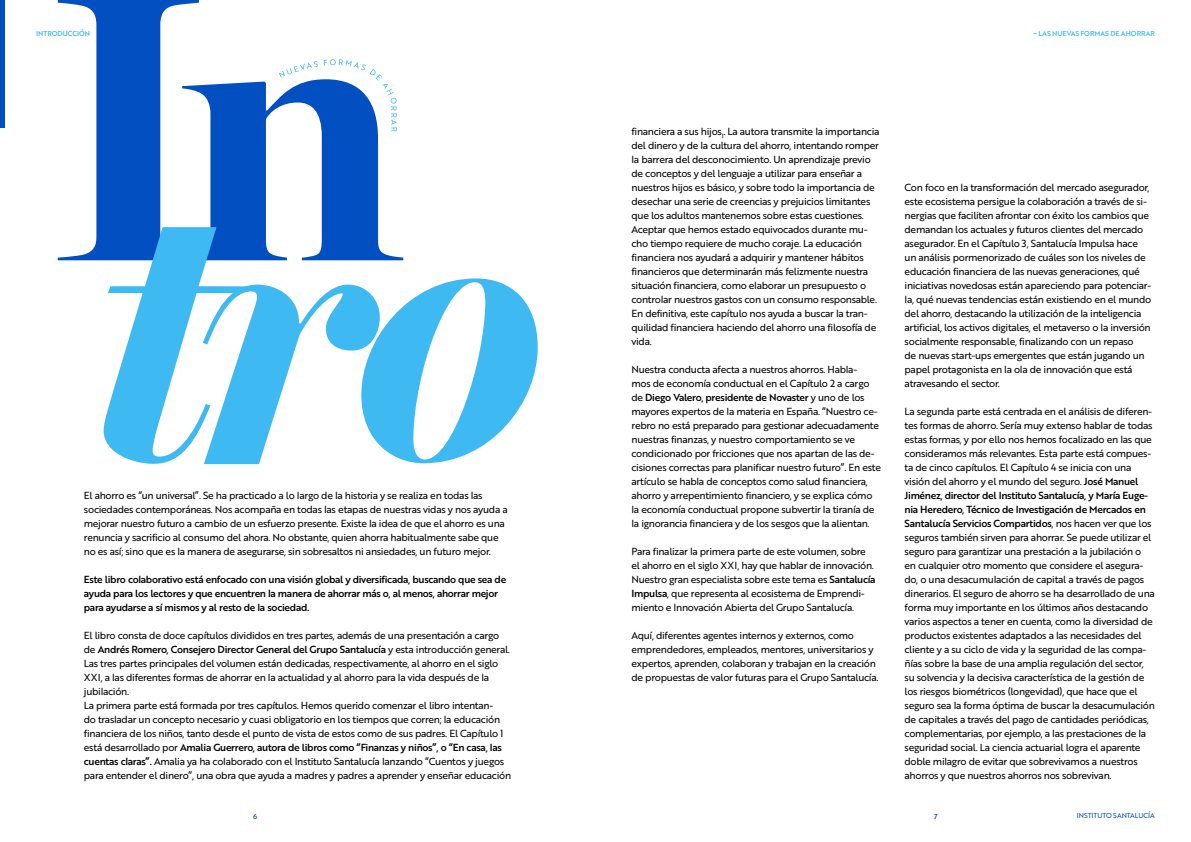
<style>
.page{position:relative;width:1191px;height:842px;background:#fff}
.page>*{position:absolute;margin:0;border:0;box-sizing:border-box;transform-origin:0 0}
.t1{font:10px/14px "Brother 1816 Regular";letter-spacing:-.03em;color:#000}
.t2{font:10px/14px "Brother 1816 Medium";letter-spacing:-.03em;color:#000}
.t3{font:7px "Brother 1816 Medium";color:#3fb9f2}
.t4{font:7px "Brother 1816 Regular";color:#014fc1}
.t5{font:7px "Brother 1816 Medium";color:#014fc1}
.s1{font-family:"Brother 1816 Regular"}
.s2{font-family:"Brother 1816 Medium"}
</style>
<div class="page">
<svg style="left:58px;top:0;width:321px;height:260px"></svg>
<svg style="left:104px;top:227px;width:434px;height:237px"></svg>
<svg style="left:279px;top:59px;width:118px;height:73px"></svg>
<div style="left:0;top:0;width:5px;height:128px;background:#014fc1"></div>
<p class="t3" style="left:36px;top:28px;width:56px">INTRODUCCIÓN</p>
<p class="t1" style="left:84px;top:488px;width:425px">El ahorro es “un universal”. Se ha practicado a lo largo de la historia y se realiza en todas las sociedades contemporáneas. Nos acompaña en todas las etapas de nuestras vidas y nos ayuda a mejorar nuestro futuro a cambio de un esfuerzo presente. Existe la idea de que el ahorro es una renuncia y sacrificio al consumo del ahora. No obstante, quien ahorra habitualmente sabe que no es así; sino que es la manera de asegurarse, sin sobresaltos ni ansiedades, un futuro mejor.</p>
<p class="t2" style="left:84px;top:572px;width:424px">Este libro colaborativo está enfocado con una visión global y diversificada, buscando que sea de ayuda para los lectores y que encuentren la manera de ahorrar más o, al menos, ahorrar mejor para ayudarse a sí mismos y al resto de la sociedad.</p>
<p class="t1" style="left:84px;top:628px;width:417px">El libro consta de doce capítulos divididos en tres partes, además de una presentación a cargo</p>
<p class="t2" style="left:84px;top:642px;width:427px"><span class="s1">de</span> Andrés Romero, Consejero Director General del Grupo Santalucía <span class="s1">y esta introducción general.</span></p>
<p class="t1" style="left:84px;top:656px;width:421px">Las tres partes principales del volumen están dedicadas, respectivamente, al ahorro en el siglo XXI, a las diferentes formas de ahorrar en la actualidad y al ahorro para la vida después de la jubilación.<br>La primera parte está formada por tres capítulos. Hemos querido comenzar el libro intentan&shy;do trasladar un concepto necesario y cuasi obligatorio en los tiempos que corren; la educación financiera de los niños, tanto desde el punto de vista de estos como de sus padres. El Capítulo 1</p>
<p class="t2" style="left:84px;top:740px;width:419px"><span class="s1">está desarrollado por</span> Amalia Guerrero, autora de libros como “Finanzas y niños”, o “En casa, las</p>
<p class="t1" style="left:84px;top:754px;width:429px"><span class="s2">cuentas claras”.</span> Amalia ya ha colaborado con el Instituto Santalucía lanzando “Cuentos y juegos para entender el dinero”, una obra que ayuda a madres y padres a aprender y enseñar educación</p>
<p class="t3" style="left:1033px;top:28px;width:123px">~ LAS NUEVAS FORMAS DE AHORRAR</p>
<p class="t1" style="left:631px;top:124px;width:249px">financiera a sus hijos<sub>1</sub>. La autora transmite la importancia del dinero y de la cultura del ahorro, intentando romper la barrera del desconocimiento. Un aprendizaje previo de conceptos y del lenguaje a utilizar para enseñar a nuestros hijos es básico, y sobre todo la importancia de desechar una serie de creencias y prejuicios limitantes que los adultos mantenemos sobre estas cuestiones.<br>Aceptar que hemos estado equivocados durante mu&shy;cho tiempo requiere de mucho coraje. La educación financiera nos ayudará a adquirir y mantener hábitos financieros que determinarán más felizmente nuestra situación financiera, como elaborar un presupuesto o controlar nuestros gastos con un consumo responsable.<br>En definitiva, este capítulo nos ayuda a buscar la tran&shy;quilidad financiera haciendo del ahorro una filosofía de vida.</p>
<p class="t1" style="left:631px;top:362px;width:239px">Nuestra conducta afecta a nuestros ahorros. Habla&shy;mos de economía conductual en el Capítulo 2 a cargo</p>
<p class="t2" style="left:631px;top:390px;width:235px"><span class="s1">de</span> Diego Valero, presidente de Novaster <span class="s1">y uno de los</span></p>
<p class="t1" style="left:631px;top:404px;width:251px">mayores expertos de la materia en España. “Nuestro ce&shy;rebro no está preparado para gestionar adecuadamente nuestras finanzas, y nuestro comportamiento se ve condicionado por fricciones que nos apartan de las de&shy;cisiones correctas para planificar nuestro futuro”. En este artículo se habla de conceptos como salud financiera, ahorro y arrepentimiento financiero, y se explica cómo la economía conductual propone subvertir la tiranía de la ignorancia financiera y de los sesgos que la alientan.</p>
<p class="t1" style="left:631px;top:544px;width:246px">Para finalizar la primera parte de este volumen, sobre el ahorro en el siglo XXI, hay que hablar de innovación.<br>Nuestro gran especialista sobre este tema es <span class="s2">Santalucía Impulsa</span>, que representa al ecosistema de Emprendi&shy;miento e Innovación Abierta del Grupo Santalucía.</p>
<p class="t1" style="left:631px;top:628px;width:248px">Aquí, diferentes agentes internos y externos, como emprendedores, empleados, mentores, universitarios y expertos, aprenden, colaboran y trabajan en la creación de propuestas de valor futuras para el Grupo Santalucía.</p>
<p class="t1" style="left:904px;top:180px;width:248px">Con foco en la transformación del mercado asegurador, este ecosistema persigue la colaboración a través de si&shy;nergias que faciliten afrontar con éxito los cambios que demandan los actuales y futuros clientes del mercado asegurador. En el Capítulo 3, Santalucía Impulsa hace un análisis pormenorizado de cuáles son los niveles de educación financiera de las nuevas generaciones, qué iniciativas novedosas están apareciendo para potenciar&shy;la, qué nuevas tendencias están existiendo en el mundo del ahorro, destacando la utilización de la inteligencia artificial, los activos digitales, el metaverso o la inversión socialmente responsable, finalizando con un repaso<br>de nuevas start-ups emergentes que están jugando un papel protagonista en la ola de innovación que está atravesando el sector.</p>
<p class="t1" style="left:904px;top:404px;width:249px">La segunda parte está centrada en el análisis de diferen&shy;tes formas de ahorro. Sería muy extenso hablar de todas estas formas, y por ello nos hemos focalizado en las que consideramos más relevantes. Esta parte está compues&shy;ta de cinco capítulos. El Capítulo 4 se inicia con una visión del ahorro y el mundo del seguro. <span class="s2">José Manuel</span></p>
<p class="t2" style="left:904px;top:488px;width:248px">Jiménez, director del Instituto Santalucía, y María Euge&shy;nia Heredero, Técnico de Investigación de Mercados en<br>Santalucía Servicios Compartidos<span class="s1">, nos hacen ver que los</span></p>
<p class="t1" style="left:904px;top:530px;width:252px">seguros también sirven para ahorrar. Se puede utilizar el seguro para garantizar una prestación a la jubilación o en cualquier otro momento que considere el asegura&shy;do, o una desacumulación de capital a través de pagos dinerarios. El seguro de ahorro se ha desarrollado de una forma muy importante en los últimos años destacando varios aspectos a tener en cuenta, como la diversidad de productos existentes adaptados a las necesidades del cliente y a su ciclo de vida y la seguridad de las compa&shy;ñías sobre la base de una amplia regulación del sector, su solvencia y la decisiva característica de la gestión de los riesgos biométricos (longevidad), que hace que el seguro sea la forma óptima de buscar la desacumulación de capitales a través del pago de cantidades periódicas, complementarias, por ejemplo, a las prestaciones de la seguridad social. La ciencia actuarial logra el aparente doble milagro de evitar que sobrevivamos a nuestros ahorros y que nuestros ahorros nos sobrevivan.</p>
<p class="t5" style="left:253px;top:811px;width:6px">6</p>
<p class="t5" style="left:934px;top:811px;width:5px">7</p>
<p class="t4" style="left:1076px;top:811px;width:80px">INSTITUTO SANTALUCÍA</p>
</div>
